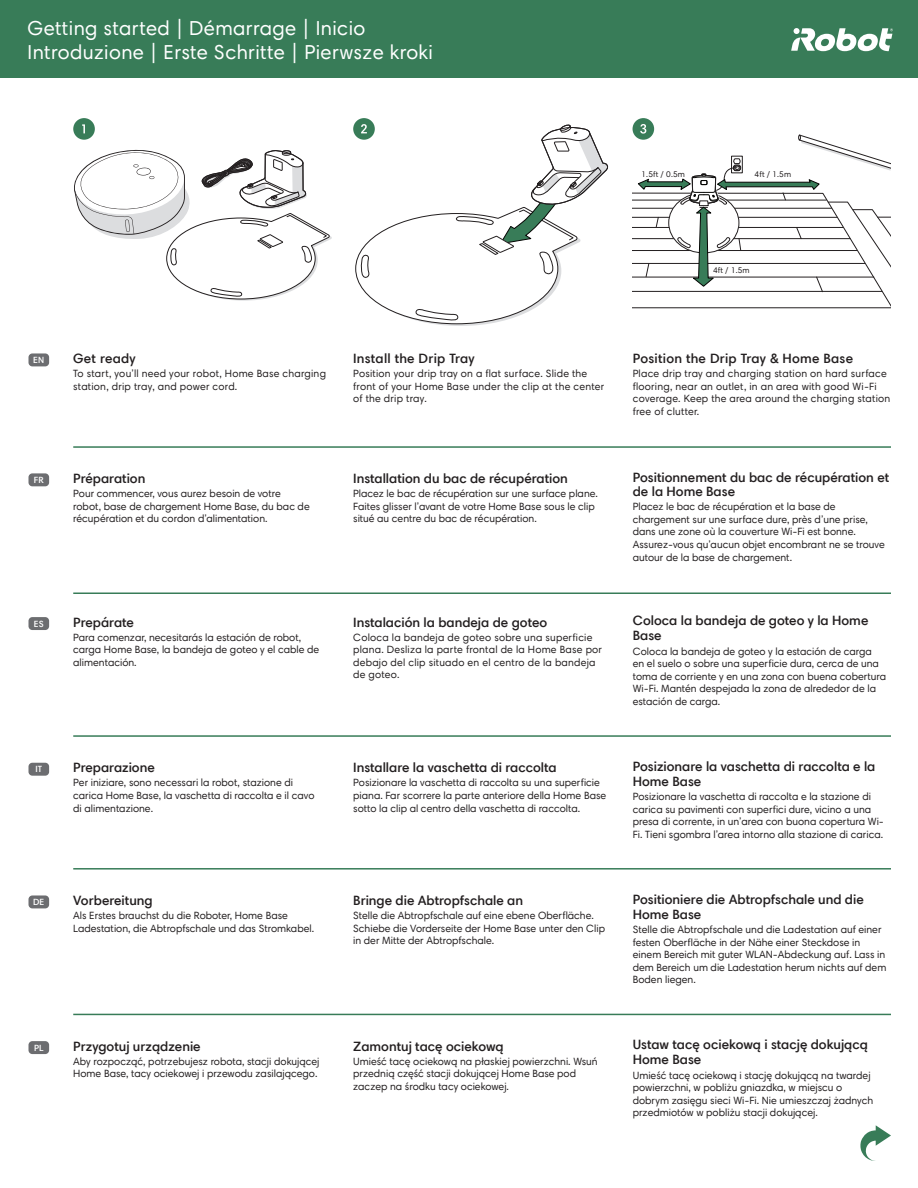
<style>
.page{position:relative;width:918px;height:1188px;background:#fff}
.page>*{position:absolute;margin:0;border:0;box-sizing:border-box;transform-origin:0 0}
.t1{font:20.25px/24.3px "Harmonia Sans Pro";letter-spacing:.02em;color:#fff}
.t2{font:600 13.5px/15px "Harmonia Sans Pro";color:#231f20}
.t3{font:600 13.5px "Harmonia Sans Pro";letter-spacing:.02em;color:#231f20}
.t4{font:10.5px/12.6px "Harmonia Sans Pro";color:#231f20}
.t5{font:10.5px/12.6px "Harmonia Sans Pro";letter-spacing:.02em;color:#231f20}
.t6{font:600 9px "Harmonia Sans Pro";color:#fff}
.t7{font:8.25px "Harmonia Sans Pro";letter-spacing:.02em;color:#231f20}
</style>
<div class="page">
<svg style="left:74px;top:149px;width:258px;height:152px"></svg>
<div style="left:0;top:0;width:918px;height:78px;background:#387c58"></div>
<svg style="left:791px;top:28px;width:102px;height:23px"></svg>
<svg style="left:860px;top:1125px;width:31px;height:36px"></svg>
<hr style="left:73px;top:446px;width:818px;height:2px;background:#387c58">
<hr style="left:73px;top:735px;width:818px;height:2px;background:#387c58">
<hr style="left:73px;top:592px;width:818px;height:2px;background:#387c58">
<hr style="left:73px;top:868px;width:818px;height:2px;background:#387c58">
<hr style="left:73px;top:1014px;width:818px;height:1px;background:#387c58">
<div style="left:28px;top:353px;width:21px;height:13px;background:#6c6d70;border-radius:4px"></div>
<div style="left:28px;top:473px;width:21px;height:13px;background:#6c6d70;border-radius:4px"></div>
<div style="left:28px;top:617px;width:21px;height:13px;background:#6c6d70;border-radius:4px"></div>
<div style="left:28px;top:763px;width:21px;height:13px;background:#6c6d70;border-radius:4px"></div>
<div style="left:28px;top:895px;width:21px;height:13px;background:#6c6d70;border-radius:4px"></div>
<div style="left:28px;top:1041px;width:21px;height:13px;background:#6c6d70;border-radius:4px"></div>
<div style="left:73px;top:118px;width:22px;height:22px;background:#387c58;border-radius:50%"></div>
<svg style="left:82px;top:124px;width:3px;height:9px"></svg>
<svg style="left:353px;top:118px;width:22px;height:22px"></svg>
<svg style="left:355px;top:124px;width:254px;height:202px"></svg>
<div style="left:633px;top:118px;width:21px;height:22px;background:#387c58;border-radius:50%"></div>
<svg style="left:633px;top:124px;width:258px;height:185px"></svg>
<p class="t1" style="left:28px;top:16px;width:407px">Getting started | Démarrage | Inicio<br>Introduzione | Erste Schritte | Pierwsze kroki</p>
<p class="t7" style="left:642px;top:169px;width:45px">1.5ft / 0.5m</p>
<p class="t7" style="left:755px;top:169px;width:38px">4ft / 1.5m</p>
<p class="t7" style="left:713px;top:265px;width:38px">4ft / 1.5m</p>
<p class="t6" style="left:33px;top:354px;width:12px">EN</p>
<p class="t3" style="left:353px;top:350px;width:123px">Install the Drip Tray</p>
<p class="t5" style="left:353px;top:367px;width:253px">Position your drip tray on a flat surface. Slide the front of your Home Base under the clip at the center of the drip tray.</p>
<p class="t3" style="left:73px;top:350px;width:64px">Get ready</p>
<p class="t5" style="left:73px;top:367px;width:254px">To start, you’ll need your robot, Home Base charging station, drip tray, and power cord.</p>
<p class="t6" style="left:34px;top:474px;width:11px">FR</p>
<p class="t2" style="left:353px;top:471px;width:216px">Installation du bac de récupération</p>
<p class="t4" style="left:353px;top:487px;width:246px">Placez le bac de récupération sur une surface plane.<br>Faites glisser l’avant de votre Home Base sous le clip situé au centre du bac de récupération.</p>
<p class="t2" style="left:73px;top:471px;width:74px">Préparation</p>
<p class="t4" style="left:73px;top:487px;width:238px">Pour commencer, vous aurez besoin de votre robot, base de chargement Home Base, du bac de récupération et du cordon d’alimentation.</p>
<p class="t6" style="left:34px;top:618px;width:11px">ES</p>
<p class="t2" style="left:353px;top:614px;width:196px">Instalación la bandeja de goteo</p>
<p class="t5" style="left:353px;top:631px;width:250px">Coloca la bandeja de goteo sobre una superficie plana. Desliza la parte frontal de la Home Base por debajo del clip situado en el centro de la bandeja de goteo.</p>
<p class="t2" style="left:73px;top:614px;width:62px">Prepárate</p>
<p class="t4" style="left:73px;top:631px;width:248px">Para comenzar, necesitarás la estación de robot, carga Home Base, la bandeja de goteo y el cable de alimentación.</p>
<p class="t6" style="left:35px;top:764px;width:8px">IT</p>
<p class="t2" style="left:353px;top:760px;width:205px">Installare la vaschetta di raccolta</p>
<p class="t4" style="left:353px;top:776px;width:255px">Posizionare la vaschetta di raccolta su una superficie piana. Far scorrere la parte anteriore della Home Base sotto la clip al centro della vaschetta di raccolta.</p>
<p class="t2" style="left:73px;top:760px;width:83px">Preparazione</p>
<p class="t4" style="left:73px;top:776px;width:243px">Per iniziare, sono necessari la robot, stazione di carica Home Base, la vaschetta di raccolta e il cavo di alimentazione.</p>
<p class="t6" style="left:33px;top:896px;width:13px">DE</p>
<p class="t2" style="left:353px;top:893px;width:171px">Bringe die Abtropfschale an</p>
<p class="t4" style="left:353px;top:909px;width:253px">Stelle die Abtropfschale auf eine ebene Oberfläche.<br>Schiebe die Vorderseite der Home Base unter den Clip in der Mitte der Abtropfschale.</p>
<p class="t2" style="left:73px;top:893px;width:81px">Vorbereitung</p>
<p class="t4" style="left:73px;top:909px;width:242px">Als Erstes brauchst du die Roboter, Home Base<br>Ladestation, die Abtropfschale und das Stromkabel.</p>
<p class="t6" style="left:34px;top:1042px;width:11px">PL</p>
<p class="t2" style="left:353px;top:1038px;width:152px">Zamontuj tacę ociekową</p>
<p class="t4" style="left:353px;top:1055px;width:246px">Umieść tacę ociekową na płaskiej powierzchni. Wsuń przednią część stacji dokującej Home Base pod zaczep na środku tacy ociekowej.</p>
<p class="t2" style="left:73px;top:1038px;width:129px">Przygotuj urządzenie</p>
<p class="t4" style="left:73px;top:1055px;width:248px">Aby rozpocząć, potrzebujesz robota, stacji dokującej<br>Home Base, tacy ociekowej i przewodu zasilającego.</p>
<p class="t3" style="left:633px;top:350px;width:222px">Position the Drip Tray &amp; Home Base</p>
<p class="t5" style="left:633px;top:367px;width:259px">Place drip tray and charging station on hard surface flooring, near an outlet, in an area with good Wi-Fi coverage. Keep the area around the charging station free of clutter.</p>
<p class="t2" style="left:633px;top:470px;width:258px;line-height:14.2px">Positionnement du bac de récupération et de la Home Base</p>
<p class="t4" style="left:633px;top:500px;width:254px">Placez le bac de récupération et la base de chargement sur une surface dure, près d’une prise, dans une zone où la couverture Wi-Fi est bonne.<br>Assurez-vous qu’aucun objet encombrant ne se trouve autour de la base de chargement.</p>
<p class="t2" style="left:633px;top:613px;width:237px">Coloca la bandeja de goteo y la Home<br>Base</p>
<p class="t4" style="left:633px;top:645px;width:255px">Coloca la bandeja de goteo y la estación de carga<br>en el suelo o sobre una superficie dura, cerca de una toma de corriente y en una zona con buena cobertura Wi-Fi. Mantén despejada la zona de alrededor de la estación de carga.</p>
<p class="t2" style="left:633px;top:759px;width:244px">Posizionare la vaschetta di raccolta e la<br>Home Base</p>
<p class="t4" style="left:633px;top:790px;width:253px">Posizionare la vaschetta di raccolta e la stazione di carica su pavimenti con superfici dure, vicino a una presa di corrente, in un’area con buona copertura Wi-Fi. Tieni sgombra l’area intorno alla stazione di carica.</p>
<p class="t2" style="left:633px;top:892px;width:233px">Positioniere die Abtropfschale und die<br>Home Base</p>
<p class="t4" style="left:633px;top:923px;width:255px">Stelle die Abtropfschale und die Ladestation auf einer festen Oberfläche in der Nähe einer Steckdose in einem Bereich mit guter WLAN-Abdeckung auf. Lass in dem Bereich um die Ladestation herum nichts auf dem Boden liegen.</p>
<p class="t2" style="left:633px;top:1037px;width:237px">Ustaw tacę ociekową i stację dokującą<br>Home Base</p>
<p class="t4" style="left:633px;top:1069px;width:242px">Umieść tacę ociekową i stację dokującą na twardej powierzchni, w pobliżu gniazdka, w miejscu o dobrym zasięgu sieci Wi-Fi. Nie umieszczaj żadnych przedmiotów w pobliżu stacji dokującej.</p>
</div>
